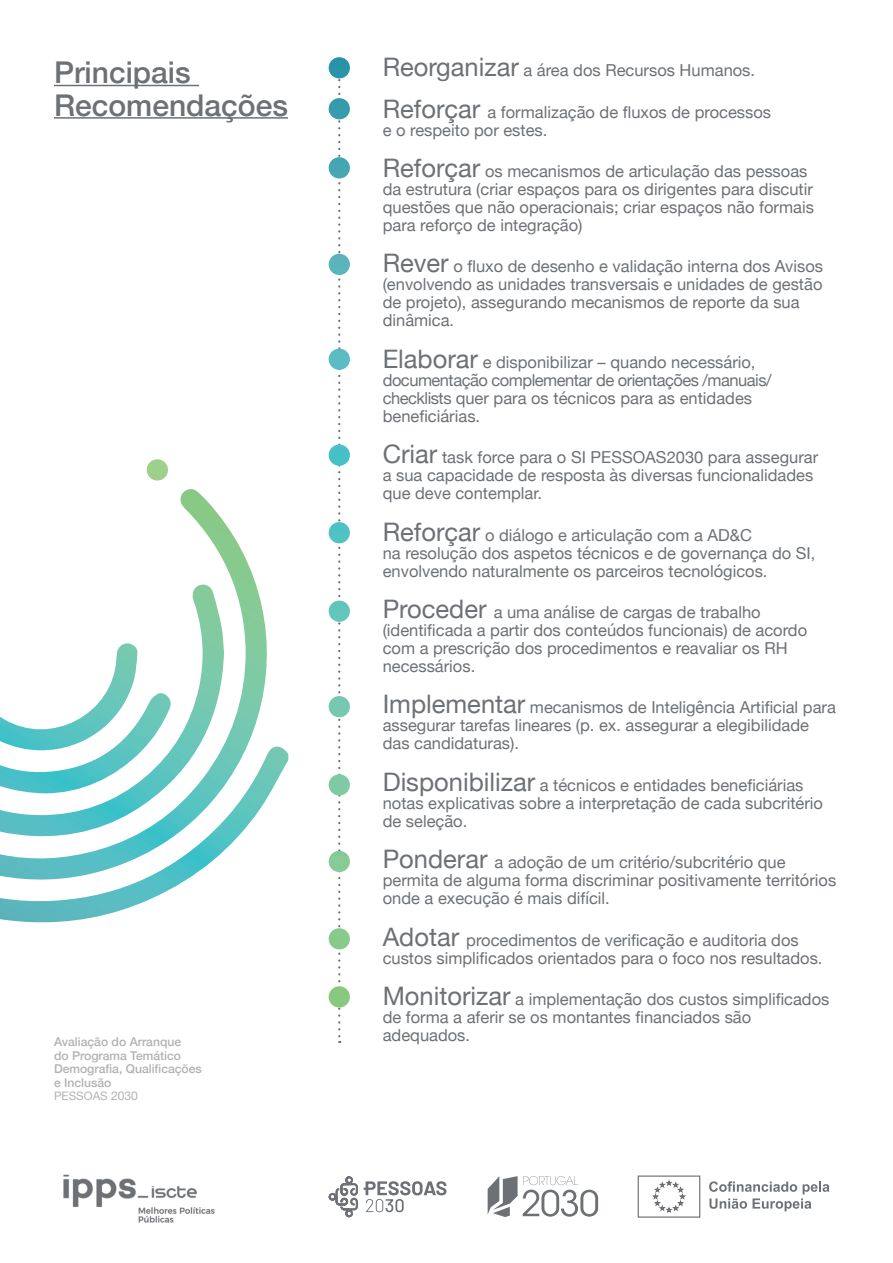
<style>
.page{position:relative;width:893px;height:1263px;background:#fff}
.page>*{position:absolute;margin:0;border:0;box-sizing:border-box;transform-origin:0 0}
.t1{font:500 30px/32.4px "Helvetica Neue";color:#6d7175}
.t2{font:16.5px/18px "Helvetica Neue";color:#6d7175}
.t3{font:500 12.15px/13.5px "Helvetica Neue";color:#b1b3b2}
.t4{font:11.7px "Helvetica Neue";color:#b1b3b2}
.s1{font-size:12.15px}
.s2{font-size:25.5px}
</style>
<div class="page">
<hr style="left:54px;top:85px;width:145px;height:1px;background:#6d7175">
<hr style="left:54px;top:117px;width:234px;height:2px;background:#6d7175">
<svg style="left:329px;top:57px;width:21px;height:986px"></svg>
<svg style="left:0;top:489px;width:289px;height:434px"></svg>
<div style="left:147px;top:459px;width:21px;height:21px;background:#9ed08b;border-radius:50%"></div>
<svg style="left:329px;top:1176px;width:29px;height:41px"></svg>
<svg style="left:364px;top:1181px;width:83px;height:31px"></svg>
<svg style="left:488px;top:1176px;width:110px;height:41px"></svg>
<svg style="left:709px;top:1181px;width:120px;height:30px"></svg>
<div style="left:638px;top:1175px;width:62px;height:43px;border:1px solid #6d7175"></div>
<svg style="left:653px;top:1180px;width:32px;height:33px"></svg>
<img style="left:63px;top:1174px;width:152px;height:49px">
<h1 class="t1" style="left:54px;top:54px;width:235px">Principais<br>Recomendações</h1>
<p class="t3" style="left:54px;top:1034px;width:149px">Avaliação do Arranque<br>do Programa Temático<br>Demografia, Qualificações e Inclusão</p>
<p class="t4" style="left:54px;top:1087px;width:86px">PESSOAS <span class="s1">2030</span></p>
<p class="t2" style="left:383px;top:62px;width:374px"><span class="s2">Reorganizar</span> a área dos Recursos Humanos.</p>
<p class="t2" style="left:383px;top:104px;width:390px"><span class="s2">Reforçar</span> a formalização de fluxos de processos e o respeito por estes.</p>
<p class="t2" style="left:383px;top:163px;width:433px"><span class="s2">Reforçar</span> os mecanismos de articulação das pessoas da estrutura (criar espaços para os dirigentes para discutir questões que não operacionais; criar espaços não formais para reforço de integração)</p>
<p class="t2" style="left:383px;top:258px;width:442px"><span class="s2">Rever</span> o fluxo de desenho e validação interna dos Avisos (envolvendo as unidades transversais e unidades de gestão de projeto), assegurando mecanismos de reporte da sua dinâmica.</p>
<p class="t2" style="left:383px;top:354px;width:390px"><span class="s2">Elaborar</span> e disponibilizar – quando necessário, documentação complementar de orientações /manuais/ checklists quer para os técnicos para as entidades beneficiárias.</p>
<p class="t2" style="left:383px;top:449px;width:437px"><span class="s2">Criar</span> task force para o SI PESSOAS2030 para assegurar a sua capacidade de resposta às diversas funcionalidades que deve contemplar.</p>
<p class="t2" style="left:383px;top:527px;width:434px"><span class="s2">Reforçar</span> o diálogo e articulação com a AD&amp;C<br>na resolução dos aspetos técnicos e de governança do SI, envolvendo naturalmente os parceiros tecnológicos.</p>
<p class="t2" style="left:383px;top:604px;width:426px"><span class="s2">Proceder</span> a uma análise de cargas de trabalho (identificada a partir dos conteúdos funcionais) de acordo com a prescrição dos procedimentos e reavaliar os RH necessários.</p>
<p class="t2" style="left:383px;top:699px;width:455px"><span class="s2">Implementar</span> mecanismos de Inteligência Artificial para assegurar tarefas lineares (p. ex. assegurar a elegibilidade das candidaturas).</p>
<p class="t2" style="left:383px;top:777px;width:442px"><span class="s2">Disponibilizar</span> a técnicos e entidades beneficiárias notas explicativas sobre a interpretação de cada subcritério de seleção.</p>
<p class="t2" style="left:383px;top:854px;width:455px"><span class="s2">Ponderar</span> a adoção de um critério/subcritério que permita de alguma forma discriminar positivamente territórios onde a execução é mais difícil.</p>
<p class="t2" style="left:383px;top:931px;width:441px"><span class="s2">Adotar</span> procedimentos de verificação e auditoria dos custos simplificados orientados para o foco nos resultados.</p>
<p class="t2" style="left:383px;top:991px;width:448px"><span class="s2">Monitorizar</span> a implementação dos custos simplificados de forma a aferir se os montantes financiados são adequados.</p>
</div>
